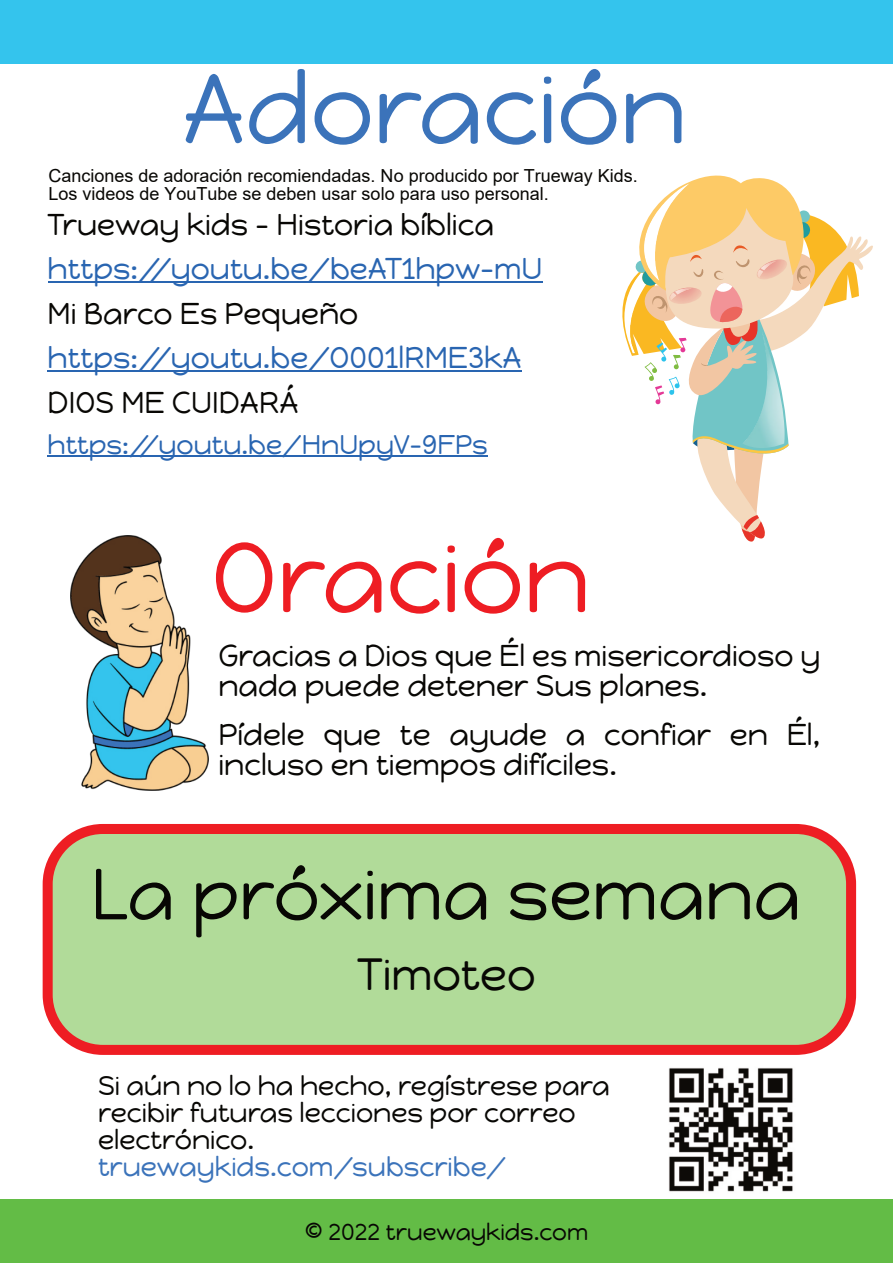
<style>
.page{position:relative;width:893px;height:1263px;background:#fff}
.page>*{position:absolute;margin:0;border:0;box-sizing:border-box;transform-origin:0 0}
.t1{font:99px "Happy Monkey";color:#3b73ba}
.t2{font:99px "Happy Monkey";color:#ee1d23}
.t3{font:72.15px "Happy Monkey";color:#080704}
.t4{font:45px "Happy Monkey";color:#080704}
.t5{font:30px/30px "Happy Monkey";color:#080704}
.t6{font:30px "Happy Monkey";color:#2965b1}
.t7{font:27px/27px "Happy Monkey";color:#080704}
.t8{font:27px "Happy Monkey";color:#2965b1}
.t9{font:27px "Happy Monkey";color:#3b73ba}
.t10{font:23.25px "Happy Monkey";color:#080704}
.t11{font:18px/18.6px "Arial";color:#080704}
</style>
<div class="page">
<div style="left:0;top:1199px;width:893px;height:64px;background:#63bc46"></div>
<div style="left:0;top:0;width:893px;height:64px;background:#34c4ed"></div>
<hr style="left:48px;top:282px;width:494px;height:1px;background:#2965b1">
<hr style="left:48px;top:370px;width:474px;height:2px;background:#2965b1">
<hr style="left:48px;top:456px;width:440px;height:1px;background:#2965b1">
<svg style="left:622px;top:175px;width:251px;height:367px"></svg>
<img style="left:742px;top:331px;width:43px;height:117px">
<div style="left:43px;top:824px;width:813px;height:231px;background:#b1db99;border:10px solid #ee1d23;border-radius:55px"></div>
<img style="left:669px;top:1068px;width:124px;height:124px">
<img style="left:71px;top:535px;width:137px;height:255px">
<h1 class="t1" style="left:182px;top:49px;width:506px">Adoración</h1>
<p class="t11" style="left:48px;top:168px;width:591px">Canciones de adoración recomiendadas. No producido por Trueway Kids.<br>Los videos de YouTube se deben usar solo para uso personal.</p>
<p class="t5" style="left:48px;top:210px;width:448px">Trueway kids - Historia bíblica</p>
<p class="t6" style="left:48px;top:251px;width:496px">https://youtu.be/beAT1hpw-mU</p>
<p class="t5" style="left:48px;top:298px;width:312px">Mi Barco Es Pequeño</p>
<p class="t6" style="left:48px;top:340px;width:476px">https://youtu.be/O001lRME3kA</p>
<p class="t5" style="left:48px;top:387px;width:252px">DIOS ME CUIDARÁ</p>
<p class="t8" style="left:48px;top:428px;width:442px">https://youtu.be/HnUpyV-9FPs</p>
<h1 class="t2" style="left:211px;top:518px;width:381px">Oración</h1>
<p class="t5" style="left:218px;top:640px;width:603px">Gracias a Dios que Él es misericordioso y nada puede detener Sus planes.</p>
<p class="t5" style="left:218px;top:720px;width:603px">Pídele que te ayude a confiar en Él, incluso en tiempos difíciles.</p>
<h2 class="t3" style="left:91px;top:851px;width:711px">La próxima semana</h2>
<h3 class="t4" style="left:357px;top:947px;width:180px">Timoteo</h3>
<p class="t7" style="left:98px;top:1072px;width:513px">Si aún no lo ha hecho, regístrese para recibir futuras lecciones por correo electrónico.</p>
<p class="t9" style="left:98px;top:1150px;width:410px">truewaykids.com/subscribe/</p>
<p class="t10" style="left:305px;top:1218px;width:285px">© 2022 truewaykids.com</p>
</div>
